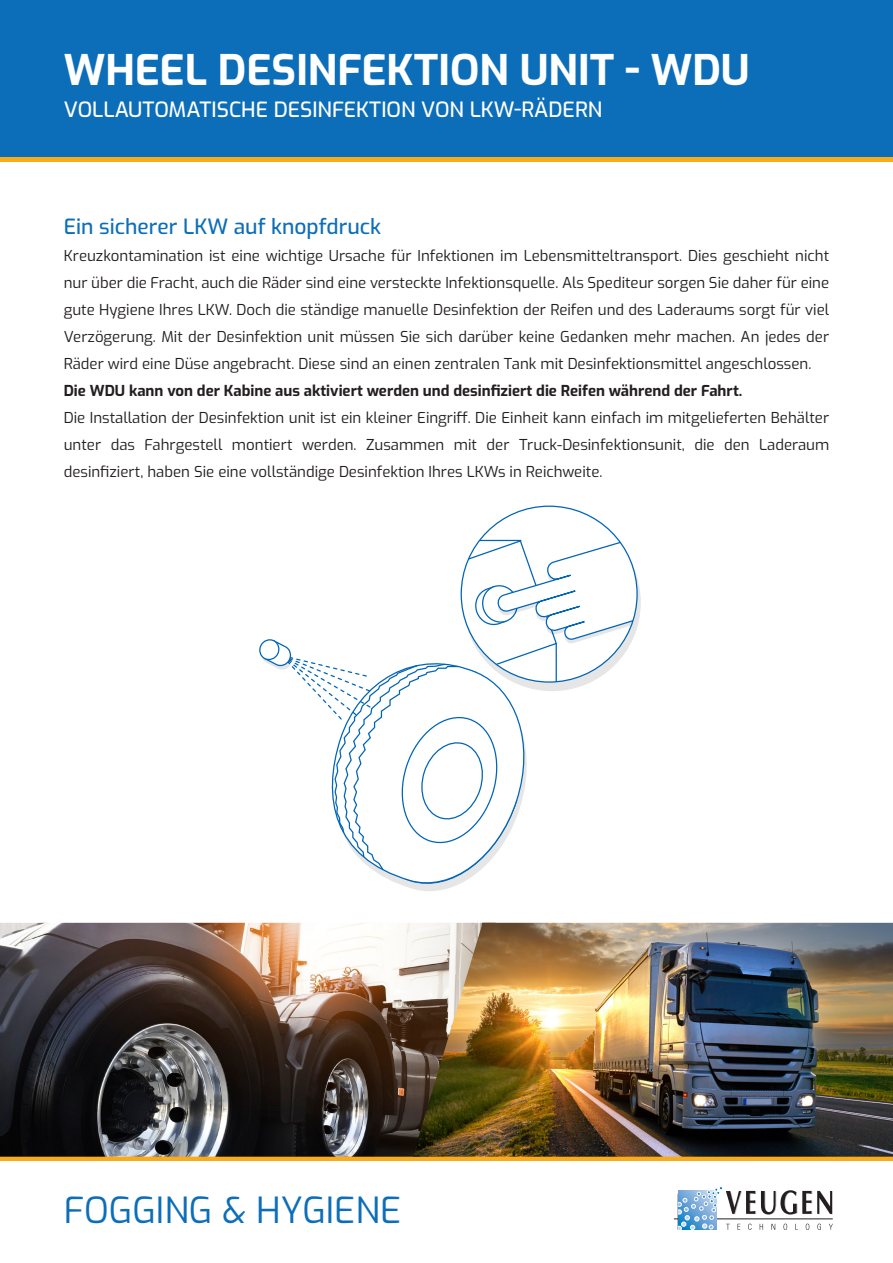
<style>
.page{position:relative;width:893px;height:1263px;background:#fff}
.page>*{position:absolute;margin:0;border:0;box-sizing:border-box;transform-origin:0 0}
.t1{font:700 42px "Exo";color:#fff}
.Folder_kop{font:36px "Exo";color:#0c6eb8}
.t2{font:500 21px "Exo";color:#fff}
.t3{font:500 21px "Exo";color:#0c6eb8}
.t4{font:15px/27px "Exo";color:#231f20;text-align:justify}
.t5{font:700 15px "Exo";color:#231f20}
</style>
<div class="page">
<div style="left:0;top:0;width:893px;height:157px;background:#0c6eb8"></div>
<div style="left:0;top:157px;width:893px;height:5px;background:#faab1a"></div>
<svg style="left:259px;top:536px;width:378px;height:355px"></svg>
<hr style="left:0;top:1157px;width:893px;height:4px;background:#faab1a">
<img style="left:0;top:923px;width:413px;height:234px">
<img style="left:413px;top:923px;width:480px;height:234px">
<hr style="left:674px;top:1218px;width:159px;height:1px;background:#231f20">
<svg style="left:677px;top:1186px;width:156px;height:44px"></svg>
<p class="t1" style="left:64px;top:38px;width:687px">WHEEL DESINFEKTION UNIT - WDU</p>
<p class="t2" style="left:64px;top:93px;width:540px">VOLLAUTOMATISCHE DESINFEKTION VON LKW-RÄDERN</p>
<p class="t3" style="left:64px;top:210px;width:319px">Ein sicherer LKW auf knopfdruck</p>
<p class="t4" style="left:64px;top:241px;width:767px">Kreuzkontamination ist eine wichtige Ursache für Infektionen im Lebensmitteltransport. Dies geschieht nicht nur über die Fracht, auch die Räder sind eine versteckte Infektionsquelle. Als Spediteur sorgen Sie daher für eine gute Hygiene Ihres LKW. Doch die ständige manuelle Desinfektion der Reifen und des Laderaums sorgt für viel Verzögerung. Mit der Desinfektion unit müssen Sie sich darüber keine Gedanken mehr machen. An jedes der Räder wird eine Düse angebracht. Diese sind an einen zentralen Tank mit Desinfektionsmittel angeschlossen.</p>
<p class="t5" style="left:64px;top:379px;width:680px">Die WDU kann von der Kabine aus aktiviert werden und desinfiziert die Reifen während der Fahrt.</p>
<p class="t4" style="left:64px;top:403px;width:767px">Die Installation der Desinfektion unit ist ein kleiner Eingriff. Die Einheit kann einfach im mitgelieferten Behälter unter das Fahrgestell montiert werden. Zusammen mit der Truck-Desinfektionsunit, die den Laderaum desinfiziert, haben Sie eine vollständige Desinfektion Ihres LKWs in Reichweite.</p>
<p class="Folder_kop" style="left:64px;top:1183px;width:339px">FOGGING &amp; HYGIENE</p>
</div>
